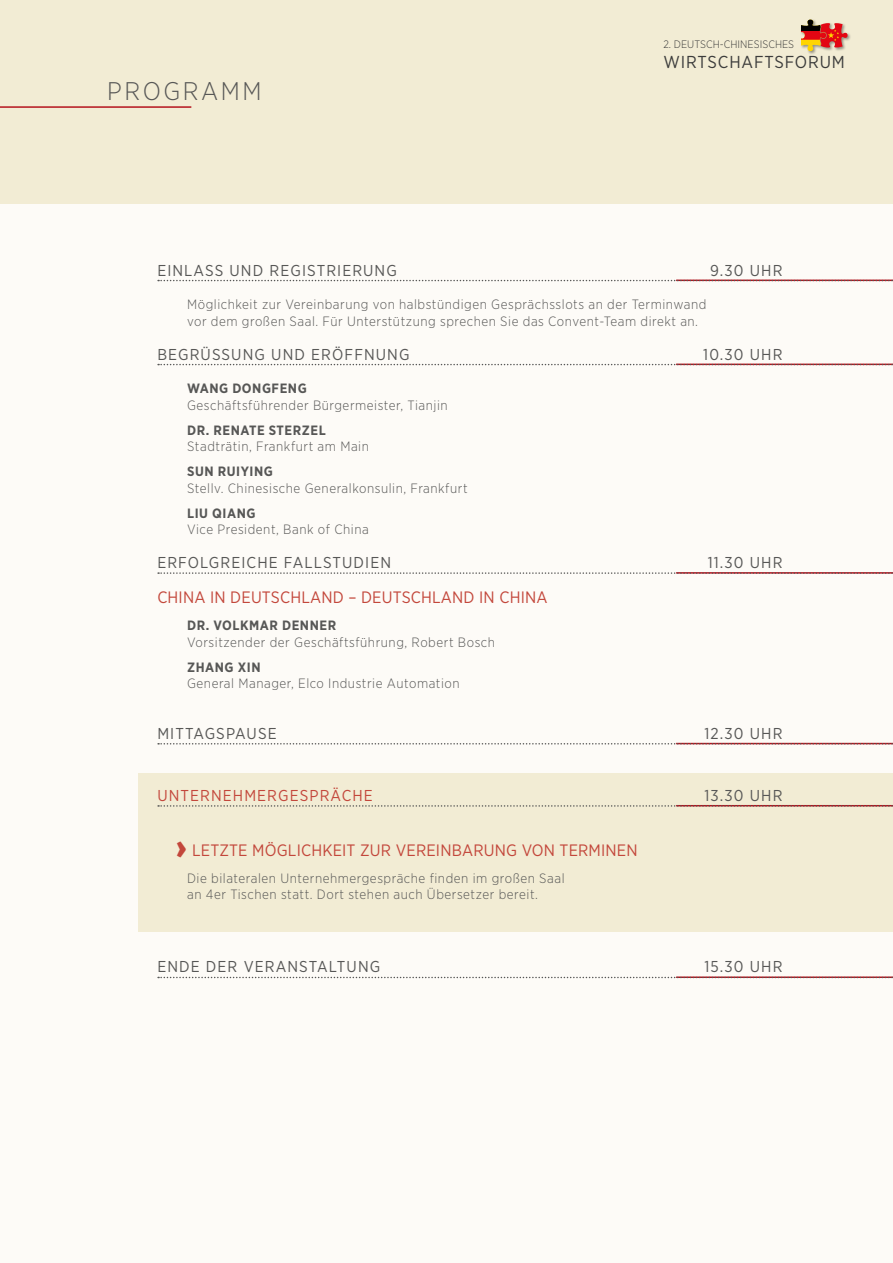
<style>
.page{position:relative;width:893px;height:1263px;background:#fdfbf7}
.page>*{position:absolute;margin:0;border:0;box-sizing:border-box;transform-origin:0 0}
.t1{font:300 25.5px "Gotham Narrow";letter-spacing:.1em;color:#575756}
.t2{font:17.25px "Gotham Narrow";letter-spacing:.05em;color:#3c3c3b}
.t3{font:16.5px "Gotham Narrow";letter-spacing:.01em;color:#c3473b}
.t4{font:15.75px "Gotham Narrow";letter-spacing:.07em;color:#575756}
.t5{font:15.75px "Gotham Narrow";letter-spacing:.07em;color:#c3473b}
.t6{font:300 13.5px/16.5px "Gotham Narrow";letter-spacing:.04em;color:#575756}
.t7{font:700 13.5px "Gotham Narrow";letter-spacing:.04em;color:#575756}
.t8{font:300 10.8px "Gotham Narrow";letter-spacing:.005em;color:#3c3c3b}
</style>
<div class="page">
<div style="left:0;top:0;width:893px;height:204px;background:#f2ecd4"></div>
<hr style="left:0;top:106px;width:191px;height:2px;background:#b5131d">
<div style="left:800px;top:19px;width:51px;height:36px;background:#000;opacity:.39"></div>
<svg style="left:801px;top:20px;width:47px;height:31px"></svg>
<div style="left:138px;top:773px;width:755px;height:158px;background:#f2ecd4"></div>
<svg style="left:158px;top:280px;width:735px;height:1px"></svg>
<svg style="left:158px;top:364px;width:735px;height:1px"></svg>
<svg style="left:158px;top:572px;width:735px;height:2px"></svg>
<svg style="left:158px;top:743px;width:735px;height:1px"></svg>
<svg style="left:158px;top:805px;width:735px;height:2px"></svg>
<hr style="left:676px;top:976px;width:217px;height:2px;background:#b5131d">
<svg style="left:158px;top:977px;width:735px;height:1px"></svg>
<h1 class="t1" style="left:107px;top:76px;width:156px">PROGRAMM</h1>
<p class="t8" style="left:663px;top:38px;width:132px">2. DEUTSCH-CHINESISCHES</p>
<p class="t2" style="left:663px;top:52px;width:183px">WIRTSCHAFTSFORUM</p>
<p class="t4" style="left:157px;top:260px;width:241px">EINLASS UND REGISTRIERUNG</p>
<p class="t4" style="left:710px;top:260px;width:74px">9.30 UHR</p>
<p class="t6" style="left:187px;top:296px;width:521px">Möglichkeit zur Vereinbarung von halbstündigen Gesprächsslots an der Terminwand vor dem großen Saal. Für Unterstützung sprechen Sie das Convent-Team direkt an.</p>
<p class="t4" style="left:157px;top:344px;width:254px">BEGRÜSSUNG UND ERÖFFNUNG</p>
<p class="t4" style="left:703px;top:344px;width:81px">10.30 UHR</p>
<p class="t7" style="left:187px;top:380px;width:121px">WANG DONGFENG</p>
<p class="t6" style="left:187px;top:396px;width:262px">Geschäftsführender Bürgermeister, Tianjin</p>
<p class="t7" style="left:187px;top:421px;width:140px">DR. RENATE STERZEL</p>
<p class="t6" style="left:187px;top:438px;width:183px">Stadträtin, Frankfurt am Main</p>
<p class="t7" style="left:187px;top:463px;width:87px">SUN RUIYING</p>
<p class="t6" style="left:187px;top:479px;width:282px">Stellv. Chinesische Generalkonsulin, Frankfurt</p>
<p class="t7" style="left:187px;top:504px;width:70px">LIU QIANG</p>
<p class="t6" style="left:187px;top:521px;width:183px">Vice President, Bank of China</p>
<p class="t4" style="left:157px;top:553px;width:235px">ERFOLGREICHE FALLSTUDIEN</p>
<p class="t4" style="left:708px;top:553px;width:76px">11.30 UHR</p>
<p class="t3" style="left:157px;top:587px;width:392px">CHINA IN DEUTSCHLAND – DEUTSCHLAND IN CHINA</p>
<p class="t7" style="left:187px;top:617px;width:151px">DR. VOLKMAR DENNER</p>
<p class="t6" style="left:187px;top:633px;width:309px">Vorsitzender der Geschäftsführung, Robert Bosch</p>
<p class="t7" style="left:187px;top:658px;width:75px">ZHANG XIN</p>
<p class="t6" style="left:187px;top:675px;width:274px">General Manager, Elco Industrie Automation</p>
<p class="t4" style="left:157px;top:723px;width:121px">MITTAGSPAUSE</p>
<p class="t4" style="left:704px;top:723px;width:79px">12.30 UHR</p>
<p class="t5" style="left:157px;top:786px;width:217px">UNTERNEHMERGESPRÄCHE</p>
<p class="t4" style="left:704px;top:786px;width:79px">13.30 UHR</p>
<p class="t3" style="left:175px;top:839px;width:464px">❯ LETZTE MÖGLICHKEIT ZUR VEREINBARUNG VON TERMINEN</p>
<p class="t6" style="left:187px;top:869px;width:379px">Die bilateralen Unternehmergespräche finden im großen Saal an 4er Tischen statt. Dort stehen auch Übersetzer bereit.</p>
<p class="t4" style="left:157px;top:957px;width:224px">ENDE DER VERANSTALTUNG</p>
<p class="t4" style="left:704px;top:957px;width:80px">15.30 UHR</p>
</div>
